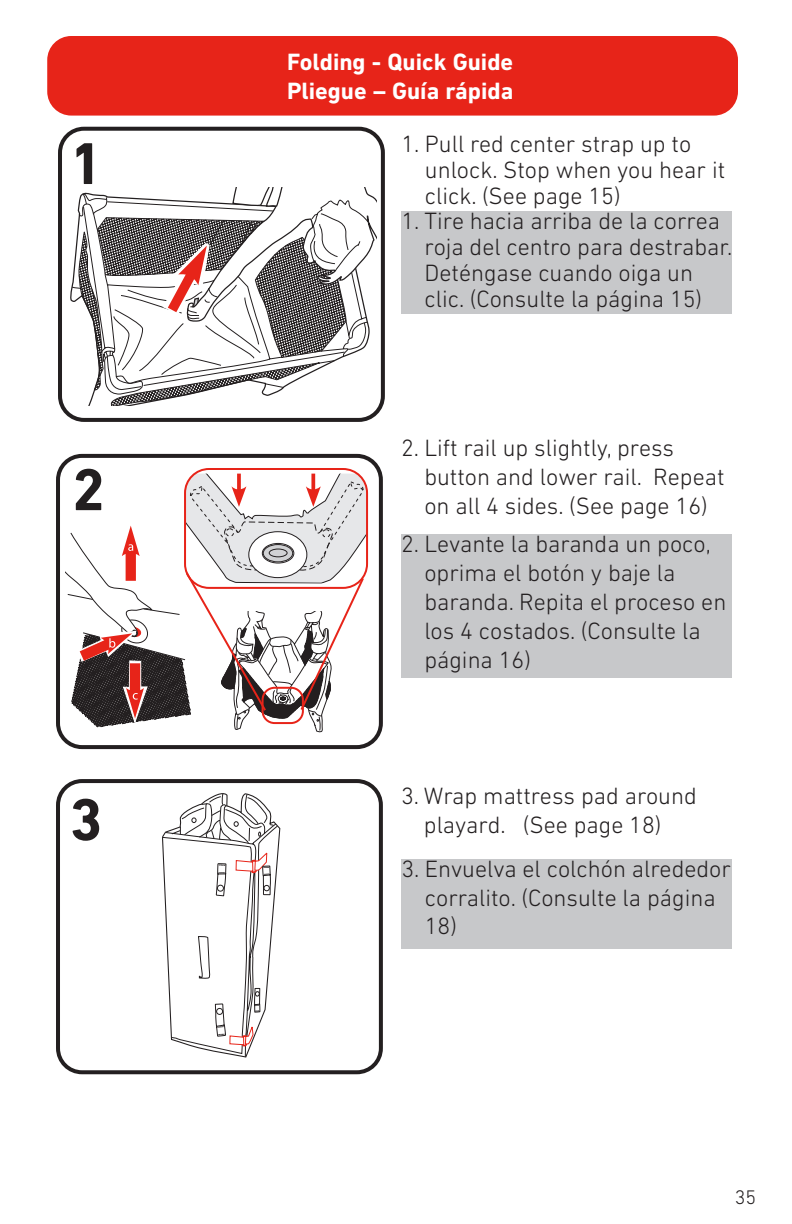
<style>
.page{position:relative;width:792px;height:1224px;background:#fff}
.page>*{position:absolute;margin:0;border:0;box-sizing:border-box;transform-origin:0 0}
.t1{font:700 60px "DIN Next LT Pro";color:#231f20}
.t2{font:300 24px/28.8px "DIN Next LT Pro";color:#231f20}
.Banner{font:700 24px "DIN Next LT Pro";color:#fff}
.t3{font:300 20px "DIN Next LT Pro";color:#231f20}
</style>
<div class="page">
<div style="left:56px;top:779px;width:327px;height:295px;border:4px solid #231f20;border-radius:24px"></div>
<div style="left:58px;top:127px;width:327px;height:295px;border:4px solid #231f20;border-radius:24px"></div>
<svg style="left:71px;top:188px;width:305px;height:218px"></svg>
<div style="left:56px;top:454px;width:327px;height:295px;border:4px solid #231f20;border-radius:24px"></div>
<div style="left:47px;top:36px;width:691px;height:80px;background:#e72419;border-radius:24px"></div>
<svg style="left:162px;top:793px;width:118px;height:265px"></svg>
<div style="left:184px;top:468px;width:184px;height:121px;border:2px solid #e72419;border-radius:24px"></div>
<div style="left:401px;top:534px;width:331px;height:144px;background:#c7c8ca"></div>
<div style="left:401px;top:859px;width:331px;height:90px;background:#c7c8ca"></div>
<svg style="left:65px;top:474px;width:302px;height:258px"></svg>
<div style="left:401px;top:211px;width:331px;height:103px;background:#c7c8ca"></div>
<p class="t1" style="left:69px;top:129px;width:35px">1</p>
<p class="t1" style="left:72px;top:455px;width:35px">2</p>
<p class="t1" style="left:69px;top:785px;width:35px">3</p>
<p class="Banner" style="left:287px;top:48px;width:227px">Folding - Quick Guide</p>
<p class="Banner" style="left:287px;top:77px;width:228px">Pliegue – Guía rápida</p>
<p class="t2" style="left:425px;top:131px;width:302px;line-height:26px;text-indent:-23px">1. Pull red center strap up to unlock. Stop when you hear it click. (See page 15)</p>
<p class="t2" style="left:425px;top:208px;width:309px;line-height:26px;text-indent:-23px">1. Tire hacia arriba de la correa roja del centro para destrabar.<br>Deténgase cuando oiga un clic. (Consulte la página 15)</p>
<p class="t2" style="left:424px;top:433px;width:302px;text-indent:-23px">2. Lift rail up slightly, press button and lower rail. Repeat on all 4 sides. (See page 16)</p>
<p class="t2" style="left:424px;top:530px;width:303px;text-indent:-23px">2. Levante la baranda un poco, oprima el botón y baje la baranda. Repita el proceso en los 4 costados. (Consulte la página 16)</p>
<p class="t2" style="left:401px;top:781px;width:297px;text-align:center">3. Wrap mattress pad around playard. (See page 18)</p>
<p class="t2" style="left:425px;top:854px;width:308px;text-indent:-23px">3. Envuelva el colchón alrededor corralito. (Consulte la página<br>18)</p>
<p class="t3" style="left:735px;top:1186px;width:23px">35</p>
</div>
